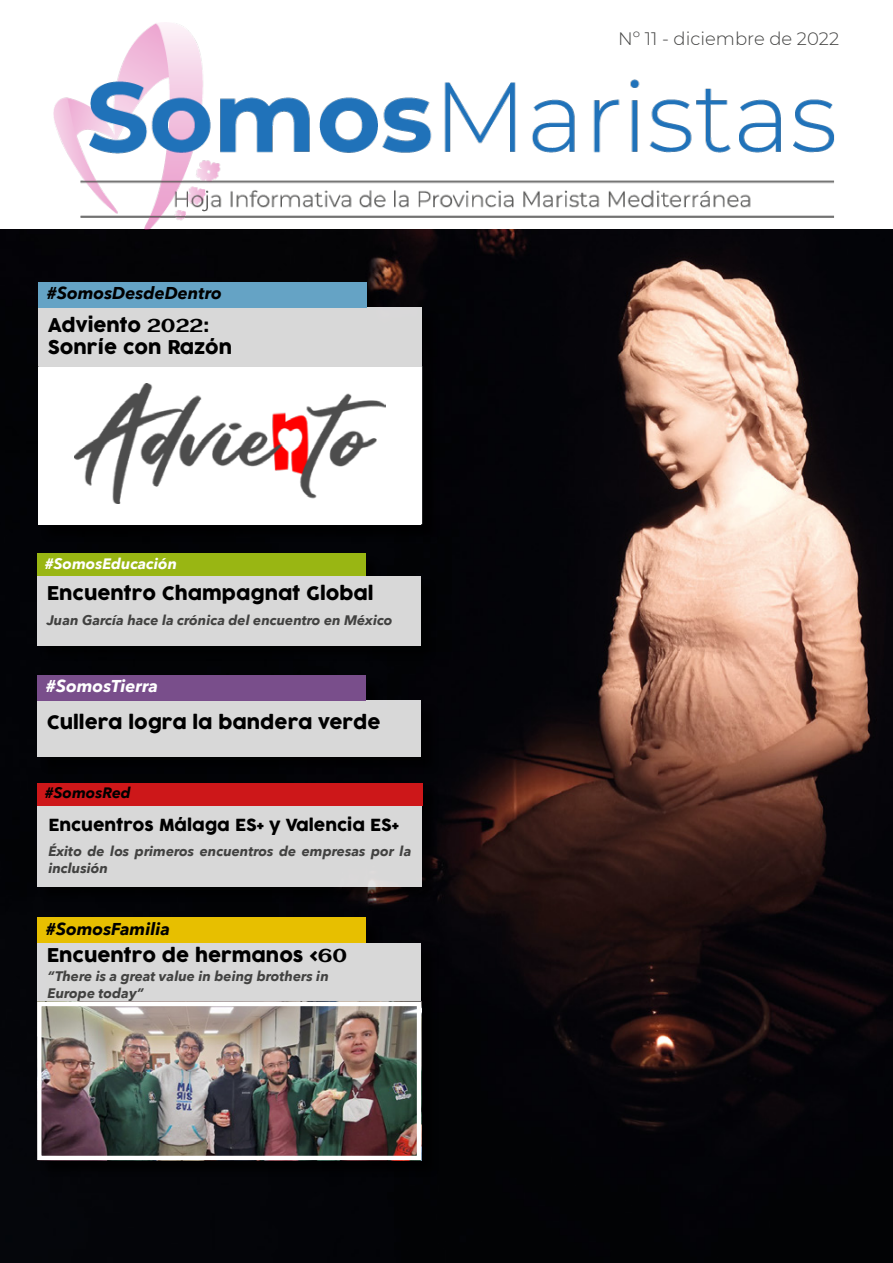
<style>
.page{position:relative;width:893px;height:1263px;background:#fff}
.page>*{position:absolute;margin:0;border:0;box-sizing:border-box;transform-origin:0 0}
.t1{font:18.6px/22.2px "Cocogoose";color:#000}
.t2{font:300 18px "Montserrat";color:#424241}
.t3{font:italic 700 17.1px "Avenir Next";color:#000}
.t4{font:italic 700 17.1px "Avenir Next";color:#fff}
.t5{font:16.35px "Cocogoose";color:#000}
.t6{font:italic 700 15px "Avenir Next";color:#fff}
.t7{font:italic 700 15px "Avenir Next";color:#000}
.t8{font:italic 700 13.8px/16.5px "Avenir Next";color:#424241}
.s1{font-family:"Aclonica"}
</style>
<div class="page">
<img style="left:0;top:230px;width:893px;height:1033px">
<img style="left:53px;top:22px;width:781px;height:208px">
<div style="left:40px;top:556px;width:396px;height:105px;background:#000"></div>
<div style="left:37px;top:576px;width:384px;height:69px;background:#d8d8d8"></div>
<div style="left:37px;top:554px;width:328px;height:22px;background:#99b613"></div>
<div style="left:40px;top:785px;width:399px;height:117px;background:#000"></div>
<div style="left:37px;top:806px;width:385px;height:81px;background:#d8d8d8"></div>
<div style="left:37px;top:783px;width:386px;height:23px;background:#cd1719"></div>
<div style="left:40px;top:677px;width:399px;height:97px;background:#000"></div>
<div style="left:37px;top:700px;width:384px;height:57px;background:#d8d8d8"></div>
<div style="left:37px;top:675px;width:328px;height:25px;background:#794e8b"></div>
<div style="left:40px;top:920px;width:399px;height:258px;background:#000"></div>
<div style="left:37px;top:943px;width:384px;height:59px;background:#d8d8d8"></div>
<div style="left:37px;top:917px;width:328px;height:26px;background:#e7bf00"></div>
<img style="left:42px;top:1007px;width:374px;height:148px">
<div style="left:37px;top:1002px;width:384px;height:158px;border:4px solid #fff"></div>
<div style="left:41px;top:284px;width:399px;height:258px;background:#000"></div>
<div style="left:38px;top:307px;width:384px;height:59px;background:#d8d8d8"></div>
<div style="left:38px;top:282px;width:328px;height:25px;background:#65a3c5"></div>
<div style="left:38px;top:367px;width:383px;height:157px;background:#fff"></div>
<img style="left:75px;top:383px;width:311px;height:121px">
<p class="t3" style="left:47px;top:278px;width:176px">#SomosDesdeDentro</p>
<p class="t1" style="left:48px;top:315px;width:186px">Adviento <span class="s1">2022</span>:<br>Sonríe con Razón</p>
<p class="t6" style="left:45px;top:550px;width:134px">#SomosEducación</p>
<p class="t1" style="left:47px;top:583px;width:328px">Encuentro Champagnat Global</p>
<p class="t8" style="left:47px;top:611px;width:347px">Juan García hace la crónica del encuentro en México</p>
<p class="t4" style="left:46px;top:671px;width:114px">#SomosTierra</p>
<p class="t1" style="left:47px;top:712px;width:335px">Cullera logra la bandera verde</p>
<p class="t7" style="left:45px;top:780px;width:88px">#SomosRed</p>
<p class="t5" style="left:48px;top:813px;width:352px">Encuentros Málaga ES+ y Valencia ES+</p>
<p class="t8" style="left:48px;top:843px;width:364px">Éxito de los primeros encuentros de empresas por la inclusión</p>
<p class="t3" style="left:46px;top:914px;width:126px">#SomosFamilia</p>
<p class="t1" style="left:47px;top:945px;width:302px">Encuentro de hermanos &lt;<span class="s1">60</span></p>
<p class="t8" style="left:48px;top:968px;width:283px">“There is a great value in being brothers in</p>
<p class="t8" style="left:48px;top:985px;width:97px">Europe today”</p>
<p class="t2" style="left:618px;top:26px;width:222px">Nº 11 - diciembre de 2022</p>
</div>
